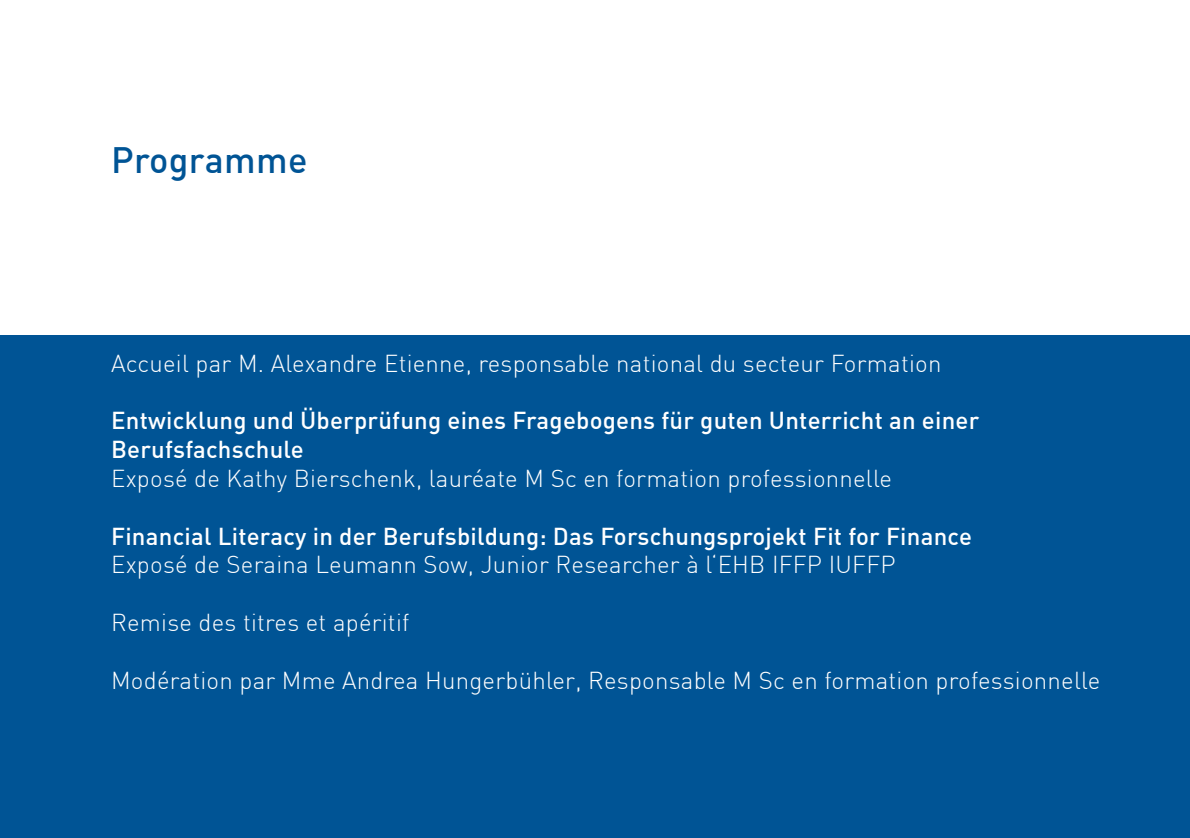
<style>
.page{position:relative;width:1190px;height:838px;background:#fff}
.page>*{position:absolute;margin:0;border:0;box-sizing:border-box;transform-origin:0 0}
.t1{font:500 36px "DIN";letter-spacing:.01em;color:#005495}
.t2{font:300 24px "DIN";letter-spacing:.01em;color:#fff}
.t3{font:500 24px/28.8px "DIN";letter-spacing:.01em;color:#fff}
</style>
<div class="page">
<div style="left:0;top:335px;width:1190px;height:503px;background:#005495"></div>
<h1 class="t1" style="left:111px;top:137px;width:198px">Programme</h1>
<p class="t2" style="left:111px;top:348px;width:832px">Accueil par M. Alexandre Etienne, responsable national du secteur Formation</p>
<p class="t3" style="left:111px;top:405px;width:870px">Entwicklung und Überprüfung eines Fragebogens für guten Unterricht an einer<br>Berufsfachschule</p>
<p class="t2" style="left:111px;top:464px;width:783px">Exposé de Kathy Bierschenk, lauréate M Sc en formation professionnelle</p>
<p class="t3" style="left:111px;top:521px;width:862px">Financial Literacy in der Berufsbildung: Das Forschungsprojekt Fit for Finance</p>
<p class="t2" style="left:111px;top:550px;width:786px">Exposé de Seraina Leumann Sow, Junior Researcher à l‘EHB IFFP IUFFP</p>
<p class="t2" style="left:111px;top:608px;width:300px">Remise des titres et apéritif</p>
<p class="t2" style="left:111px;top:665px;width:991px">Modération par Mme Andrea Hungerbühler, Responsable M Sc en formation professionnelle</p>
</div>
